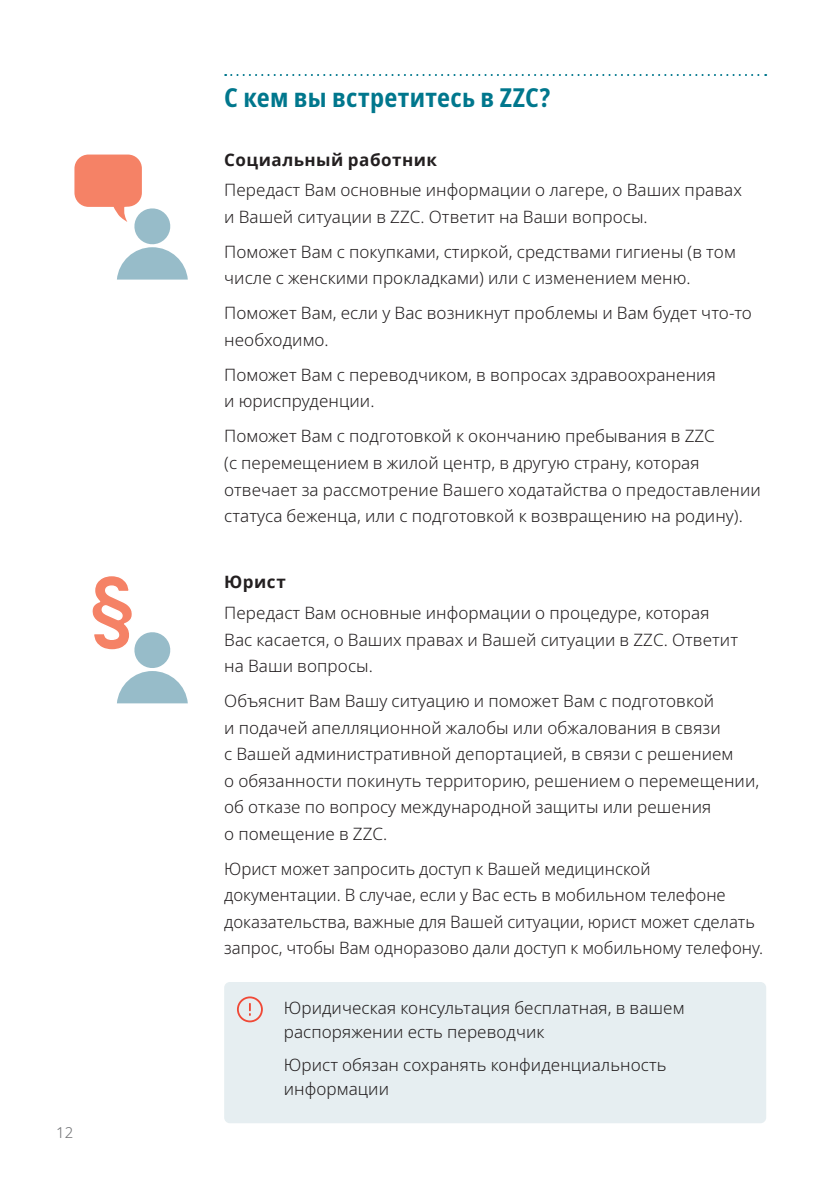
<style>
.page{position:relative;width:840px;height:1191px;background:#fff}
.page>*{position:absolute;margin:0;border:0;box-sizing:border-box;transform-origin:0 0}
.t1{font:700 condensed 26px "Noto Sans";letter-spacing:.01em;color:#00778d}
.t2{font:300 17px/26.6px "Noto Sans";letter-spacing:.005em;color:#231f20}
.t3{font:700 17px "Noto Sans";letter-spacing:.03em;color:#231f20}
.t4{font:300 15px "Noto Sans";color:#6d6e71}
</style>
<div class="page">
<svg style="left:225px;top:74px;width:540px;height:2px"></svg>
<div style="left:224px;top:982px;width:541px;height:141px;background:#e6eef1;border-radius:6px"></div>
<svg style="left:237px;top:996px;width:26px;height:26px"></svg>
<svg style="left:74px;top:154px;width:114px;height:125px"></svg>
<svg style="left:92px;top:576px;width:96px;height:127px"></svg>
<p class="t4" style="left:56px;top:1121px;width:19px">12</p>
<h1 class="t1" style="left:224px;top:79px;width:327px">С кем вы встретитесь в ZZC?</h1>
<p class="t3" style="left:224px;top:147px;width:214px">Социальный работник</p>
<p class="t2" style="left:224px;top:177px;width:519px">Передаст Вам основные информации о лагере, о Ваших правах и Вашей ситуации в ZZC. Ответит на Ваши вопросы.</p>
<p class="t2" style="left:224px;top:239px;width:512px">Поможет Вам с покупками, стиркой, средствами гигиены (в том числе с женскими прокладками) или с изменением меню.</p>
<p class="t2" style="left:224px;top:300px;width:529px">Поможет Вам, если у Вас возникнут проблемы и Вам будет что-то необходимо.</p>
<p class="t2" style="left:224px;top:362px;width:493px">Поможет Вам с переводчиком, в вопросах здравоохранения и юриспруденции.</p>
<p class="t2" style="left:224px;top:423px;width:538px">Поможет Вам с подготовкой к окончанию пребывания в ZZC<br>(с перемещением в жилой центр, в другую страну, которая отвечает за рассмотрение Вашего ходатайства о предоставлении статуса беженца, или с подготовкой к возвращению на родину).</p>
<p class="t3" style="left:224px;top:570px;width:63px">Юрист</p>
<p class="t2" style="left:224px;top:600px;width:515px">Передаст Вам основные информации о процедуре, которая<br>Вас касается, о Ваших правах и Вашей ситуации в ZZC. Ответит на Ваши вопросы.</p>
<p class="t2" style="left:224px;top:688px;width:536px">Объяснит Вам Вашу ситуацию и поможет Вам с подготовкой<br>и подачей апелляционной жалобы или обжалования в связи<br>с Вашей административной депортацией, в связи с решением<br>о обязанности покинуть территорию, решением о перемещении, об отказе по вопросу международной защиты или решения<br>о помещение в ZZC.</p>
<p class="t2" style="left:224px;top:855px;width:540px">Юрист может запросить доступ к Вашей медицинской документации. В случае, если у Вас есть в мобильном телефоне доказательства, важные для Вашей ситуации, юрист может сделать запрос, чтобы Вам одноразово дали доступ к мобильному телефону.</p>
<p class="t2" style="left:283px;top:996px;width:402px;line-height:24px">Юридическая консультация бесплатная, в вашем распоряжении есть переводчик</p>
<p class="t2" style="left:283px;top:1053px;width:384px;line-height:24px">Юрист обязан сохранять конфиденциальность информации</p>
</div>
